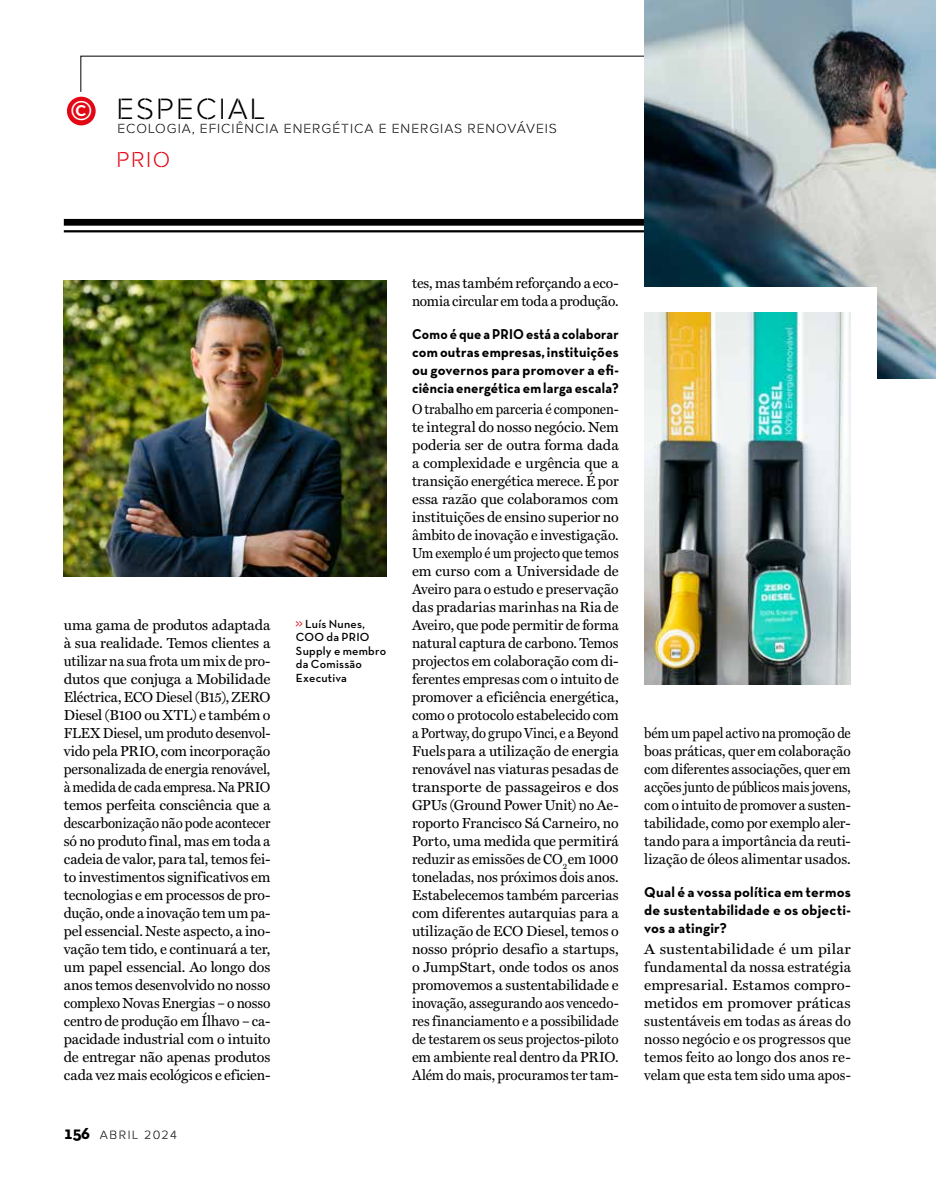
<style>
.page{position:relative;width:936px;height:1191px;background:#fff}
.page>*{position:absolute;margin:0;border:0;box-sizing:border-box;transform-origin:0 0}
.t1{font:37.2px "Neutra Text TF";color:#fff}
.t2{font:30.6px "Rafale BG";letter-spacing:.07em;color:#000}
.t3{font:22.5px "Rafale BG";color:#e30613}
.t4{font:14.55px/18px "Miller Text";letter-spacing:-.005em;color:#000;text-align:justify;scale:.92 1}
.t5{font:14.55px/18px "Miller Text";letter-spacing:-.005em;color:#000;text-align:justify}
.t6{font:14.55px/18px "Miller Text";letter-spacing:-.005em;color:#000;text-align:justify;scale:.91 1}
.t7{font:14.55px/18px "Miller Text";letter-spacing:-.005em;color:#000;text-align:justify;scale:1.07 1}
.t8{font:700 14.55px/18px "Neutra Text TF";letter-spacing:.01em;color:#000;text-align:justify;scale:.93 1}
.t9{font:700 14.55px/18px "Neutra Text TF";letter-spacing:.01em;color:#000;text-align:justify}
.t10{font:13.65px "Rafale BG";letter-spacing:.07em;color:#000}
.t11{font:12.6px "Rafale BG";letter-spacing:.12em;color:#000}
.t12{font:600 12px/13.5px "Neutra Text TF";letter-spacing:.02em;color:#000}
.s1{font-family:"Arial";font-weight:400;color:#e30613}
.s2{font-family:"Neutra Text TF";font-weight:700;font-size:18.15px}
</style>
<div class="page">
<div style="left:65px;top:95px;width:32px;height:32px;background:#e30613;border-radius:50%"></div>
<div style="left:64px;top:94px;width:35px;height:35px;border:3px solid #fff;border-radius:50%"></div>
<svg style="left:80px;top:55px;width:564px;height:37px"></svg>
<hr style="left:64px;top:230px;width:871px;height:2px;background:#000">
<div style="left:64px;top:219px;width:871px;height:7px;background:#000"></div>
<img style="left:64px;top:281px;width:322px;height:295px">
<img style="left:644px;top:0;width:291px;height:378px">
<div style="left:637px;top:287px;width:239px;height:98px;background:#fff"></div>
<img style="left:644px;top:312px;width:206px;height:372px">
<h1 class="t1" style="left:70px;top:85px;width:24px">©</h1>
<h2 class="t2" style="left:116px;top:91px;width:150px">ESPECIAL</h2>
<p class="t10" style="left:117px;top:121px;width:441px">ECOLOGIA, EFICIÊNCIA ENERGÉTICA E ENERGIAS RENOVÁVEIS</p>
<h3 class="t3" style="left:116px;top:147px;width:55px">PRIO</h3>
<p class="t5" style="left:64px;top:616px;width:208px">uma gama de produtos adaptada à sua realidade. Temos clientes a utilizar na sua frota um mix de pro&shy;dutos que conjuga a Mobilidade Eléctrica, ECO Diesel (B15), ZERO Diesel (B100 ou XTL) e também o FLEX Diesel, um produto desenvol&shy;vido pela PRIO, com incorporação personalizada de energia renovável, à medida de cada empresa. Na PRIO temos perfeita consciência que a descarbonização não pode acontecer só no produto final, mas em toda a cadeia de valor, para tal, temos fei&shy;to investimentos significativos em tecnologias e em processos de pro&shy;dução, onde a inovação tem um pa&shy;pel essencial. Neste aspecto, a ino&shy;vação tem tido, e continuará a ter, um papel essencial. Ao longo dos anos temos desenvolvido no nosso complexo Novas Energias – o nosso centro de produção em Ílhavo – ca&shy;pacidade industrial com o intuito de entregar não apenas produtos cada vez mais ecológicos e eficien-</p>
<p class="t12" style="left:296px;top:616px;width:92px"><span class="s1">&gt;&gt;</span> Luís Nunes,<br>COO da PRIO<br>Supply e membro da Comissão<br>Executiva</p>
<p class="t11" style="left:64px;top:1128px;width:115px"><span class="s2">156</span> ABRIL 2024</p>
<p class="t5" style="left:412px;top:274px;width:208px">tes, mas também reforçando a eco&shy;nomia circular em toda a produção.</p>
<p class="t8" style="left:412px;top:325px;width:224px">Como é que a PRIO está a colaborar com outras empresas, instituições ou governos para promover a efi&shy;ciência energética em larga escala?</p>
<p class="t4" style="left:412px;top:400px;width:226px">O trabalho em parceria é componen&shy;te integral do nosso negócio. Nem poderia ser de outra forma dada a complexidade e urgência que a transição energética merece. É por essa razão que colaboramos com instituições de ensino superior no âmbito de inovação e investigação.<br>Um exemplo é um projecto que temos em curso com a Universidade de Aveiro para o estudo e preservação das pradarias marinhas na Ria de Aveiro, que pode permitir de forma natural captura de carbono. Temos projectos em colaboração com di&shy;ferentes empresas com o intuito de promover a eficiência energética, como o protocolo estabelecido com a Portway, do grupo Vinci, e a Beyond Fuels para a utilização de energia renovável nas viaturas pesadas de transporte de passageiros e dos GPUs (Ground Power Unit) no Ae&shy;roporto Francisco Sá Carneiro, no Porto, uma medida que permitirá reduzir as emissões de CO<sub>2</sub> em 1000 toneladas, nos próximos dois anos.<br>Estabelecemos também parcerias com diferentes autarquias para a utilização de ECO Diesel, temos o nosso próprio desafio a startups, o JumpStart, onde todos os anos promovemos a sustentabilidade e inovação, assegurando aos vencedo&shy;res financiamento e a possibilidade de testarem os seus projectos-piloto em ambiente real dentro da PRIO.<br>Além do mais, procuramos ter tam-</p>
<p class="t6" style="left:644px;top:724px;width:228px">bém um papel activo na promoção de boas práticas, quer em colaboração com diferentes associações, quer em acções junto de públicos mais jovens, com o intuito de promover a susten&shy;tabilidade, como por exemplo aler&shy;tando para a importância da reuti&shy;lização de óleos alimentar usados.</p>
<p class="t9" style="left:644px;top:883px;width:208px">Qual é a vossa política em termos de sustentabilidade e os objecti&shy;vos a atingir?</p>
<p class="t7" style="left:644px;top:940px;width:195px">A sustentabilidade é um pilar fundamental da nossa estratégia empresarial. Estamos compro&shy;metidos em promover práticas sustentáveis em todas as áreas do nosso negócio e os progressos que temos feito ao longo dos anos re&shy;velam que esta tem sido uma apos-</p>
</div>
